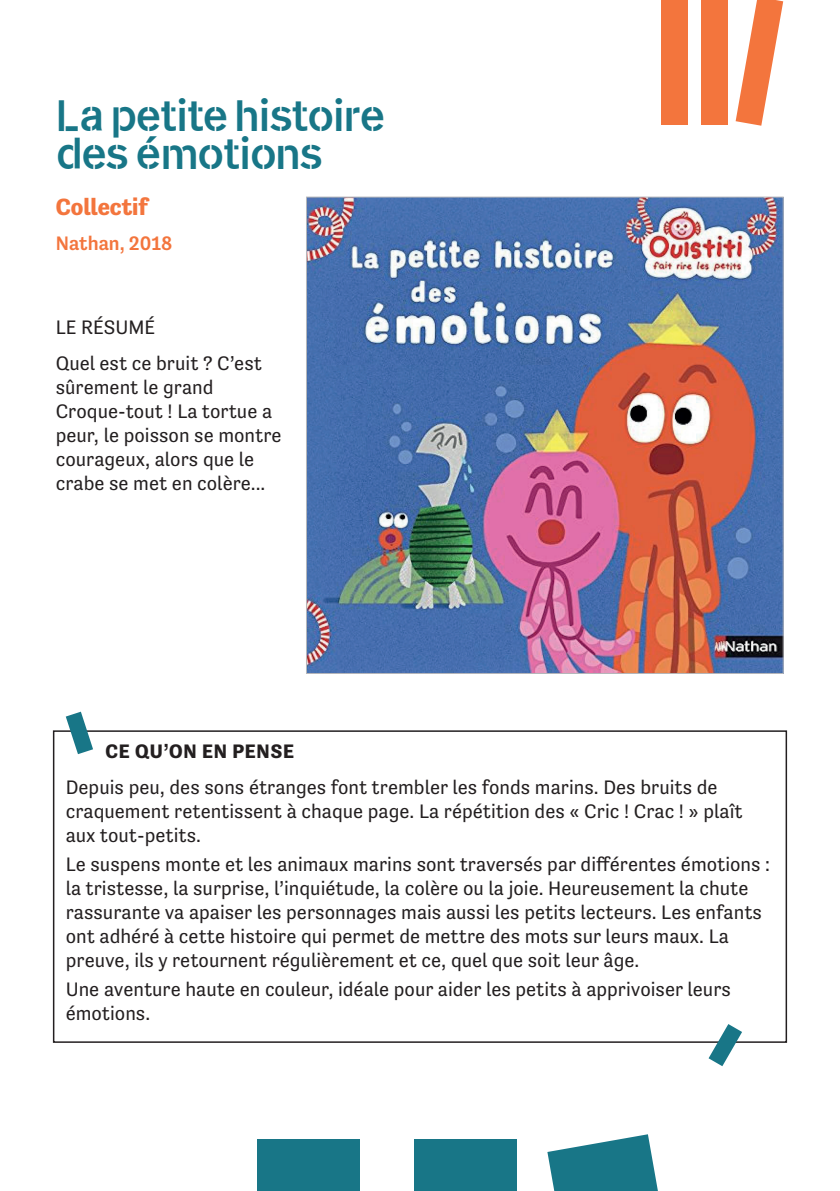
<style>
.page{position:relative;width:840px;height:1191px;background:#fff}
.page>*{position:absolute;margin:0;border:0;box-sizing:border-box;transform-origin:0 0}
.t1{font:44px/38px "Dome";color:#187687}
.t2{font:700 24px "Tenso";color:#f3753d}
.t3{font:20px/24px "Tenso";color:#231f20}
.t4{font:700 20px "Tenso";letter-spacing:.04em;color:#231f20}
.t5{font:500 20px "Tenso";color:#f3753d}
</style>
<div class="page">
<div style="left:53px;top:730px;width:733px;height:312px;border:2px solid #231f20"></div>
<svg style="left:708px;top:1024px;width:33px;height:42px"></svg>
<svg style="left:66px;top:711px;width:27px;height:43px"></svg>
<div style="left:257px;top:1139px;width:102px;height:52px;background:#187687"></div>
<div style="left:414px;top:1139px;width:102px;height:52px;background:#187687"></div>
<svg style="left:547px;top:1134px;width:110px;height:57px"></svg>
<img style="left:308px;top:199px;width:473px;height:473px">
<div style="left:661px;top:0;width:26px;height:124px;background:#f3753d"></div>
<div style="left:701px;top:0;width:26px;height:124px;background:#f3753d"></div>
<svg style="left:735px;top:0;width:47px;height:126px"></svg>
<h1 class="t1" style="left:57px;top:97px;width:329px">La petite histoire des émotions</h1>
<p class="t2" style="left:56px;top:193px;width:94px">Collectif</p>
<p class="t5" style="left:56px;top:232px;width:118px">Nathan, 2018</p>
<p class="t3" style="left:56px;top:309px;width:208px;line-height:36px">LE RÉSUMÉ<br>Quel est ce bruit ? C’est</p>
<p class="t3" style="left:56px;top:375px;width:227px">sûrement le grand<br>Croque-tout ! La tortue a peur, le poisson se montre courageux, alors que le crabe se met en colère...</p>
<p class="t4" style="left:105px;top:740px;width:190px">CE QU’ON EN PENSE</p>
<p class="t3" style="left:66px;top:775px;width:678px">Depuis peu, des sons étranges font trembler les fonds marins. Des bruits de craquement retentissent à chaque page. La répétition des « Cric ! Crac ! » plaît aux tout-petits.</p>
<p class="t3" style="left:66px;top:852px;width:705px">Le suspens monte et les animaux marins sont traversés par différentes émotions : la tristesse, la surprise, l’inquiétude, la colère ou la joie. Heureusement la chute rassurante va apaiser les personnages mais aussi les petits lecteurs. Les enfants ont adhéré à cette histoire qui permet de mettre des mots sur leurs maux. La preuve, ils y retournent régulièrement et ce, quel que soit leur âge.</p>
<p class="t3" style="left:66px;top:977px;width:666px">Une aventure haute en couleur, idéale pour aider les petits à apprivoiser leurs émotions.</p>
</div>
